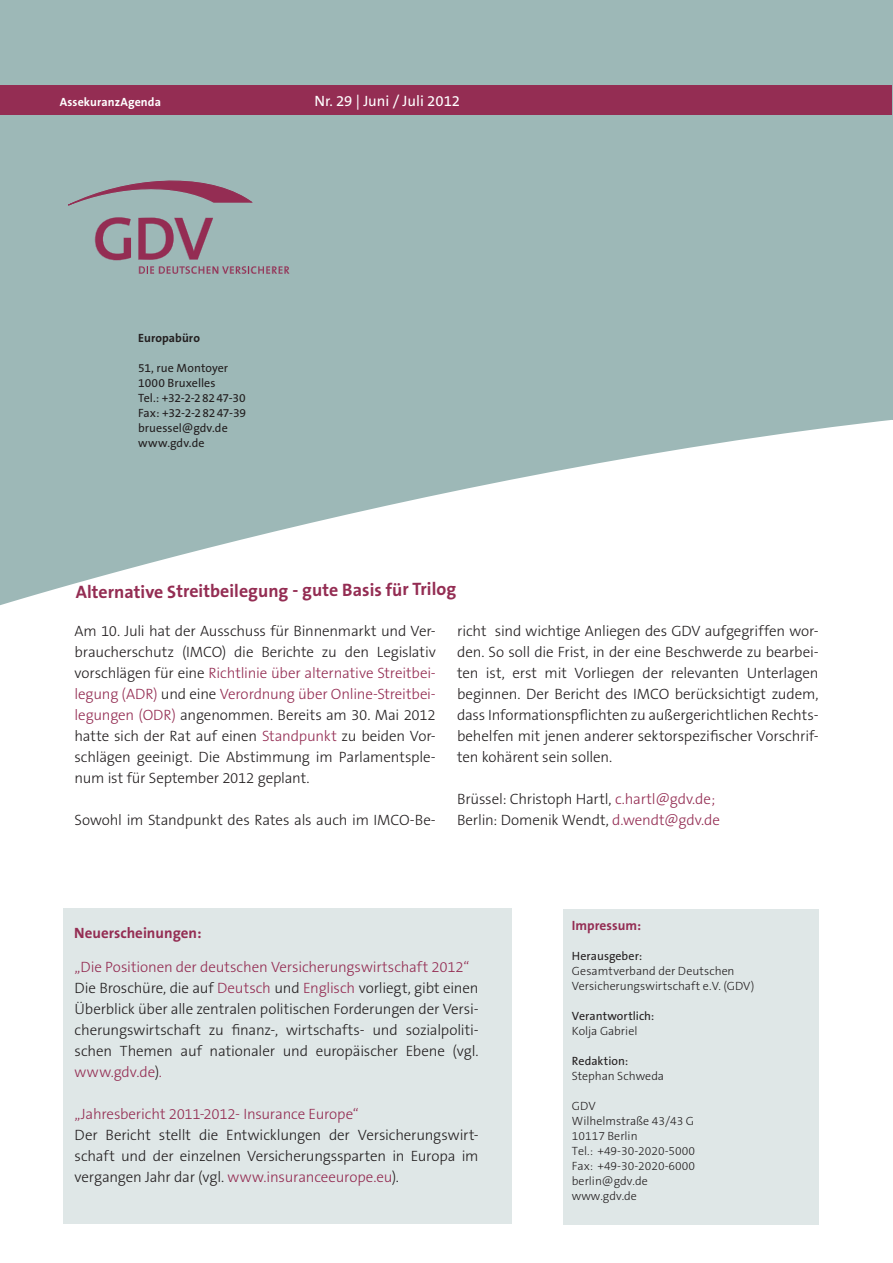
<style>
.page{position:relative;width:893px;height:1263px;background:#fff}
.page>*{position:absolute;margin:0;border:0;box-sizing:border-box;transform-origin:0 0}
.t1{font:700 18px "The Sans B7";letter-spacing:-.01em;color:#942d53}
.t2{font:300 15px/21px "The Sans B3";letter-spacing:-.01em;color:#231f20;text-align:justify}
.t3{font:300 15px "The Sans B3";letter-spacing:-.015em;color:#942d53}
.t4{font:15px "The Sans B5 Plain";color:#fff}
.t5{font:700 15px "The Sans B7";color:#942d53}
.t6{font:700 13.5px "The Sans B7";color:#942d53}
.t7{font:300 12px/15px "The Sans B3";color:#231f20}
.t8{font:12px/15px "The Sans B5 Plain";letter-spacing:.005em;color:#231f20}
.t9{font:700 12px "The Sans B7";letter-spacing:.01em;color:#fff}
.t10{font:700 12px "The Sans B7";letter-spacing:.005em;color:#231f20}
.s1{color:#942d53}
.s2{font-style:italic;color:#942d53}
</style>
<div class="page">
<div style="left:64px;top:909px;width:448px;height:315px;background:#dfe7e7"></div>
<svg style="left:0;top:0;width:893px;height:605px;fill:#9db8b7"></svg>
<div style="left:0;top:85px;width:893px;height:30px;background:#942d53"></div>
<div style="left:60px;top:170px;width:240px;height:116px;background:#9db8b7"></div>
<svg style="left:68px;top:180px;width:184px;height:26px"></svg>
<svg style="left:95px;top:217px;width:36px;height:43px"></svg>
<svg style="left:138px;top:218px;width:75px;height:42px"></svg>
<svg style="left:139px;top:266px;width:150px;height:8px"></svg>
<div style="left:563px;top:909px;width:256px;height:315px;background:#dfe7e7"></div>
<p class="t9" style="left:60px;top:95px;width:103px">AssekuranzAgenda</p>
<p class="t4" style="left:314px;top:93px;width:147px">Nr. 29 | Juni / Juli 2012</p>
<p class="t10" style="left:138px;top:332px;width:63px">Europabüro</p>
<p class="t8" style="left:138px;top:361px;width:109px">51, rue Montoyer<br>1000 Bruxelles<br>Tel.: +32-2-28247-30<br>Fax: +32-2-28247-39 bruessel@gdv.de www.gdv.de</p>
<p class="t1" style="left:76px;top:581px;width:382px">Alternative Streitbeilegung - gute Basis für Trilog</p>
<p class="t2" style="left:74px;top:621px;width:363px">Am 10. Juli hat der Ausschuss für Binnenmarkt und Ver&shy;braucherschutz (IMCO) die Berichte zu den Legislativ vorschlägen für eine <span class="s1">Richtlinie über alternative Streitbei&shy;legung (ADR)</span> und eine <span class="s1">Verordnung über Online-Streitbei&shy;legungen (ODR)</span> angenommen. Bereits am 30. Mai 2012 hatte sich der Rat auf einen <span class="s1">Standpunkt</span> zu beiden Vor&shy;schlägen geeinigt. Die Abstimmung im Parlamentsple&shy;num ist für September 2012 geplant.</p>
<p class="t2" style="left:74px;top:810px;width:363px">Sowohl im Standpunkt des Rates als auch im IMCO-Be-</p>
<p class="t2" style="left:457px;top:621px;width:363px">richt sind wichtige Anliegen des GDV aufgegriffen wor&shy;den. So soll die Frist, in der eine Beschwerde zu bearbei&shy;ten ist, erst mit Vorliegen der relevanten Unterlagen beginnen. Der Bericht des IMCO berücksichtigt zudem, dass Informationspflichten zu außergerichtlichen Rechts&shy;behelfen mit jenen anderer sektorspezifischer Vorschrif&shy;ten kohärent sein sollen.</p>
<p class="t2" style="left:457px;top:789px;width:264px">Brüssel: Christoph Hartl, <span class="s1">c.hartl</span><span class="s2">@</span><span class="s1">gdv.de;<br></span>Berlin: Domenik Wendt, <span class="s1">d.wendt</span><span class="s2">@</span><span class="s1">gdv.de</span></p>
<p class="t5" style="left:74px;top:925px;width:129px">Neuerscheinungen:</p>
<p class="t2" style="left:75px;top:957px;width:405px;text-align:left"><span class="s1">„Die Positionen der deutschen Versicherungswirtschaft 2012“ </span>Die Broschüre, die auf <span class="s1">Deutsch</span> und <span class="s1">Englisch</span> vorliegt, gibt einen Überblick über alle zentralen politischen Forderungen der Versi&shy;cherungswirtschaft zu finanz-, wirtschafts- und sozialpoliti&shy;schen Themen auf nationaler und europäischer Ebene (vgl. <span class="s1">www.gdv.de</span>)<span class="s1">.</span></p>
<p class="t3" style="left:75px;top:1106px;width:286px">„Jahresbericht 2011-2012- Insurance Europe“</p>
<p class="t2" style="left:75px;top:1125px;width:405px">Der Bericht stellt die Entwicklungen der Versicherungswirt&shy;schaft und der einzelnen Versicherungssparten in Europa im vergangen Jahr dar (vgl. <span class="s1">www.insuranceeurope.eu</span>).</p>
<p class="t6" style="left:572px;top:918px;width:71px">Impressum:</p>
<p class="t8" style="left:572px;top:949px;width:72px">Herausgeber:</p>
<p class="t7" style="left:572px;top:964px;width:184px">Gesamtverband der Deutschen<br>Versicherungswirtschaft e.V. (GDV)</p>
<p class="t8" style="left:572px;top:1009px;width:84px">Verantwortlich:</p>
<p class="t7" style="left:572px;top:1024px;width:67px">Kolja Gabriel</p>
<p class="t8" style="left:572px;top:1054px;width:58px">Redaktion:</p>
<p class="t7" style="left:572px;top:1069px;width:94px">Stephan Schweda</p>
<p class="t7" style="left:572px;top:1099px;width:125px">GDV<br>Wilhelmstraße 43/43 G<br>10117 Berlin<br>Tel.: +49-30-2020-5000<br>Fax: +49-30-2020-6000 berlin@gdv.de www.gdv.de</p>
</div>
